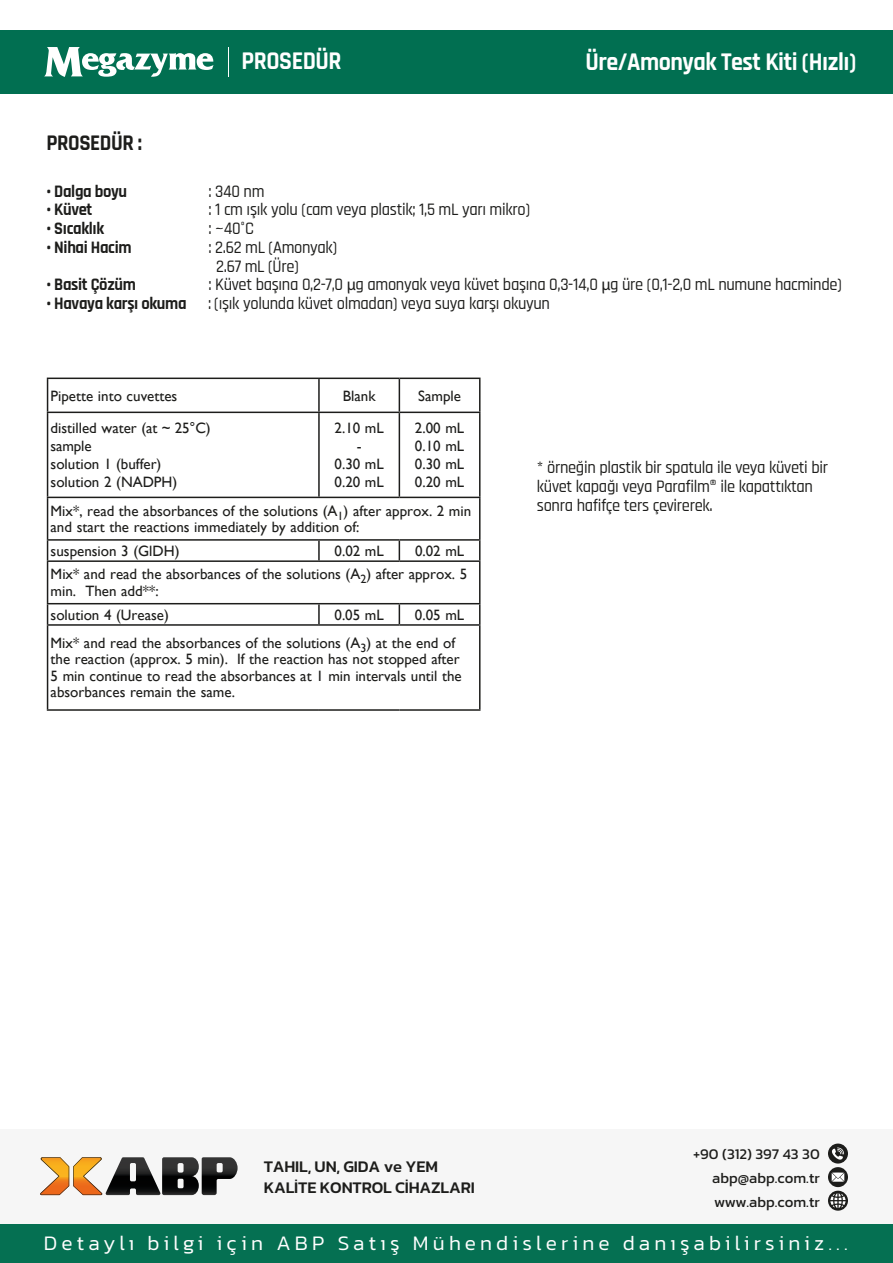
<style>
.page{position:relative;width:893px;height:1263px;background:#fff}
.page>*{position:absolute;margin:0;border:0;box-sizing:border-box;transform-origin:0 0}
.t1{font:700 25.2px "Rajdhani";letter-spacing:-.02em;color:#fff;scale:.95 1}
.t2{font:700 22.05px "Rajdhani";letter-spacing:-.02em;color:#1d1d1b;scale:.95 1}
.t3{font:300 21px "Kanit";letter-spacing:.2em;color:#fff}
.t4{font:500 17.4px/18.8px "Rajdhani";letter-spacing:-.02em;color:#1d1d1b;scale:.95 1}
.t5{font:700 17.4px "Rajdhani";letter-spacing:-.02em;color:#1d1d1b;scale:.95 1}
.t6{font:500 16.5px/21px "Kanit";letter-spacing:-.01em;color:#1d1d1b}
.t7{font:15px/18px "Gill Sans";color:#1d1d1b}
.t8{font:15px/24px "Kanit";color:#1d1d1b;text-align:justify}
.s1{font-family:"Myriad Pro";font-weight:400}
.s2{font-weight:700}
</style>
<div class="page">
<div style="left:0;top:1222px;width:893px;height:41px;background:#057052"></div>
<div style="left:1px;top:1129px;width:892px;height:94px;background:#f6f6f6"></div>
<svg style="left:828px;top:1191px;width:20px;height:20px"></svg>
<svg style="left:830px;top:1193px;width:15px;height:15px"></svg>
<svg style="left:828px;top:1167px;width:20px;height:20px"></svg>
<svg style="left:832px;top:1172px;width:12px;height:10px"></svg>
<svg style="left:828px;top:1143px;width:20px;height:20px"></svg>
<svg style="left:832px;top:1147px;width:12px;height:12px"></svg>
<svg style="left:40px;top:1157px;width:198px;height:38px"></svg>
<div style="left:0;top:30px;width:893px;height:64px;background:#016f51"></div>
<svg style="left:44px;top:47px;width:169px;height:30px"></svg>
<hr style="left:229px;top:47px;width:1px;height:30px;background:#fff">
<svg style="left:48px;top:379px;width:431px;height:330px"></svg>
<hr style="left:47px;top:378px;width:272px;height:1px;background:#1d1d1b">
<hr style="left:47px;top:379px;width:1px;height:33px;background:#1d1d1b">
<hr style="left:319px;top:378px;width:80px;height:1px;background:#1d1d1b">
<hr style="left:318px;top:379px;width:2px;height:33px;background:#1d1d1b">
<hr style="left:399px;top:378px;width:82px;height:1px;background:#1d1d1b">
<hr style="left:399px;top:379px;width:1px;height:33px;background:#1d1d1b">
<hr style="left:479px;top:379px;width:2px;height:33px;background:#1d1d1b">
<hr style="left:47px;top:412px;width:272px;height:1px;background:#1d1d1b">
<hr style="left:47px;top:413px;width:1px;height:84px;background:#1d1d1b">
<hr style="left:319px;top:412px;width:80px;height:1px;background:#1d1d1b">
<hr style="left:318px;top:413px;width:2px;height:84px;background:#1d1d1b">
<hr style="left:399px;top:412px;width:82px;height:1px;background:#1d1d1b">
<hr style="left:399px;top:413px;width:1px;height:84px;background:#1d1d1b">
<hr style="left:479px;top:413px;width:2px;height:84px;background:#1d1d1b">
<hr style="left:47px;top:497px;width:272px;height:1px;background:#1d1d1b">
<hr style="left:47px;top:498px;width:1px;height:41px;background:#1d1d1b">
<hr style="left:319px;top:497px;width:80px;height:1px;background:#1d1d1b">
<hr style="left:399px;top:497px;width:82px;height:1px;background:#1d1d1b">
<hr style="left:479px;top:498px;width:2px;height:41px;background:#1d1d1b">
<hr style="left:47px;top:539px;width:272px;height:2px;background:#1d1d1b">
<svg style="left:47px;top:541px;width:1px;height:19px"></svg>
<hr style="left:319px;top:539px;width:80px;height:2px;background:#1d1d1b">
<svg style="left:318px;top:541px;width:2px;height:19px"></svg>
<hr style="left:399px;top:539px;width:82px;height:2px;background:#1d1d1b">
<svg style="left:399px;top:541px;width:1px;height:19px"></svg>
<svg style="left:479px;top:541px;width:2px;height:19px"></svg>
<hr style="left:47px;top:560px;width:272px;height:2px;background:#1d1d1b">
<hr style="left:47px;top:562px;width:1px;height:41px;background:#1d1d1b">
<hr style="left:319px;top:560px;width:80px;height:2px;background:#1d1d1b">
<hr style="left:399px;top:560px;width:82px;height:2px;background:#1d1d1b">
<hr style="left:479px;top:562px;width:2px;height:41px;background:#1d1d1b">
<hr style="left:47px;top:603px;width:272px;height:1px;background:#1d1d1b">
<svg style="left:47px;top:604px;width:1px;height:20px"></svg>
<hr style="left:319px;top:603px;width:80px;height:1px;background:#1d1d1b">
<hr style="left:318px;top:604px;width:2px;height:20px;background:#1d1d1b">
<hr style="left:399px;top:603px;width:82px;height:1px;background:#1d1d1b">
<svg style="left:399px;top:604px;width:1px;height:20px"></svg>
<hr style="left:479px;top:604px;width:2px;height:20px;background:#1d1d1b">
<hr style="left:47px;top:624px;width:272px;height:2px;background:#1d1d1b">
<hr style="left:47px;top:626px;width:1px;height:83px;background:#1d1d1b">
<hr style="left:319px;top:624px;width:80px;height:2px;background:#1d1d1b">
<hr style="left:399px;top:624px;width:82px;height:2px;background:#1d1d1b">
<hr style="left:479px;top:626px;width:2px;height:83px;background:#1d1d1b">
<hr style="left:47px;top:709px;width:272px;height:2px;background:#1d1d1b">
<hr style="left:319px;top:709px;width:80px;height:2px;background:#1d1d1b">
<hr style="left:399px;top:709px;width:82px;height:2px;background:#1d1d1b">
<h1 class="t1" style="left:242px;top:45px;width:107px">PROSEDÜR</h1>
<h1 class="t1" style="left:586px;top:47px;width:287px">Üre/Amonyak Test Kiti (Hızlı)</h1>
<h2 class="t2" style="left:46px;top:130px;width:102px">PROSEDÜR :</h2>
<p class="t5" style="left:46px;top:180px;width:87px">• Dalga boyu</p>
<p class="t4" style="left:208px;top:182px;width:61px">: 340 nm</p>
<p class="t5" style="left:46px;top:199px;width:50px">• Küvet</p>
<p class="t4" style="left:208px;top:201px;width:340px">: 1 cm ışık yolu (cam veya plastik; 1,5 mL yarı mikro)</p>
<p class="t5" style="left:46px;top:218px;width:62px">• Sıcaklık</p>
<p class="t4" style="left:208px;top:220px;width:50px">: ~40°C</p>
<p class="t5" style="left:46px;top:237px;width:91px">• Nihai Hacim</p>
<p class="t4" style="left:216px;top:238px;width:129px;text-indent:-8px">: 2.62 mL (Amonyak)<br>2.67 mL (Üre)</p>
<p class="t5" style="left:46px;top:274px;width:96px">• Basit Çözüm</p>
<p class="t4" style="left:208px;top:276px;width:668px">: Küvet başına 0,2-7,0 <span class="s1">μ</span>g amonyak veya küvet başına 0,3-14,0 <span class="s1">μ</span>g üre (0,1-2,0 mL numune hacminde)</p>
<p class="t4" style="left:46px;top:295px;width:532px"><span class="s2">• Havaya karşı okuma</span> : (ışık yolunda küvet olmadan) veya suya karşı okuyun</p>
<p class="t7" style="left:51px;top:387px;width:128px">Pipette into cuvettes</p>
<p class="t7" style="left:343px;top:387px;width:34px">Blank</p>
<p class="t7" style="left:418px;top:387px;width:44px">Sample</p>
<p class="t7" style="left:51px;top:419px;width:162px">distilled water (at ~ 25°C) sample<br>solution 1 (buffer) solution 2 (NADPH)</p>
<p class="t7" style="left:335px;top:419px;width:51px;text-align:center">2.10 mL -<br>0.30 mL<br>0.20 mL</p>
<p class="t7" style="left:415px;top:419px;width:51px;text-align:justify">2.00 mL 0.10 mL 0.30 mL 0.20 mL</p>
<p class="t7" style="left:51px;top:503px;width:422px;line-height:16.5px">Mix*, read the absorbances of the solutions (A<sub>1</sub>) after approx. 2 min and start the reactions immediately by addition of:</p>
<p class="t7" style="left:51px;top:542px;width:130px">suspension 3 (GlDH)</p>
<p class="t7" style="left:335px;top:542px;width:51px">0.02 mL</p>
<p class="t7" style="left:51px;top:539px;width:418px;line-height:23.7px;text-align:right">0.02 mL<br>Mix* and read the absorbances of the solutions (A<sub>2</sub>) after approx. 5</p>
<p class="t7" style="left:51px;top:579px;width:120px;line-height:23.7px">min. Then add**: solution 4 (Urease)</p>
<p class="t7" style="left:51px;top:600px;width:415px;line-height:28.3px;text-indent:364px">0.05 mL<br>Mix* and read the absorbances of the solutions (A<sub>3</sub>) at the end of</p>
<p class="t7" style="left:51px;top:651px;width:413px;line-height:16.5px">the reaction (approx. 5 min). If the reaction has not stopped after<br>5 min continue to read the absorbances at 1 min intervals until the absorbances remain the same.</p>
<p class="t7" style="left:335px;top:606px;width:51px">0.05 mL</p>
<p class="t4" style="left:537px;top:459px;width:308px">* örneğin plastik bir spatula ile veya küveti bir küvet kapağı veya Parafilm® ile kapattıktan sonra hafifçe ters çevirerek.</p>
<p class="t6" style="left:264px;top:1156px;width:213px">TAHIL, UN, GIDA ve YEM<br>KALİTE KONTROL CİHAZLARI</p>
<p class="t8" style="left:712px;top:1141px;width:109px;text-indent:-19px">+90 (312) 397 43 30 abp@abp.com.tr www.abp.com.tr</p>
<h3 class="t3" style="left:44px;top:1228px;width:805px">Detaylı bilgi için ABP Satış Mühendislerine danışabilirsiniz...</h3>
</div>
